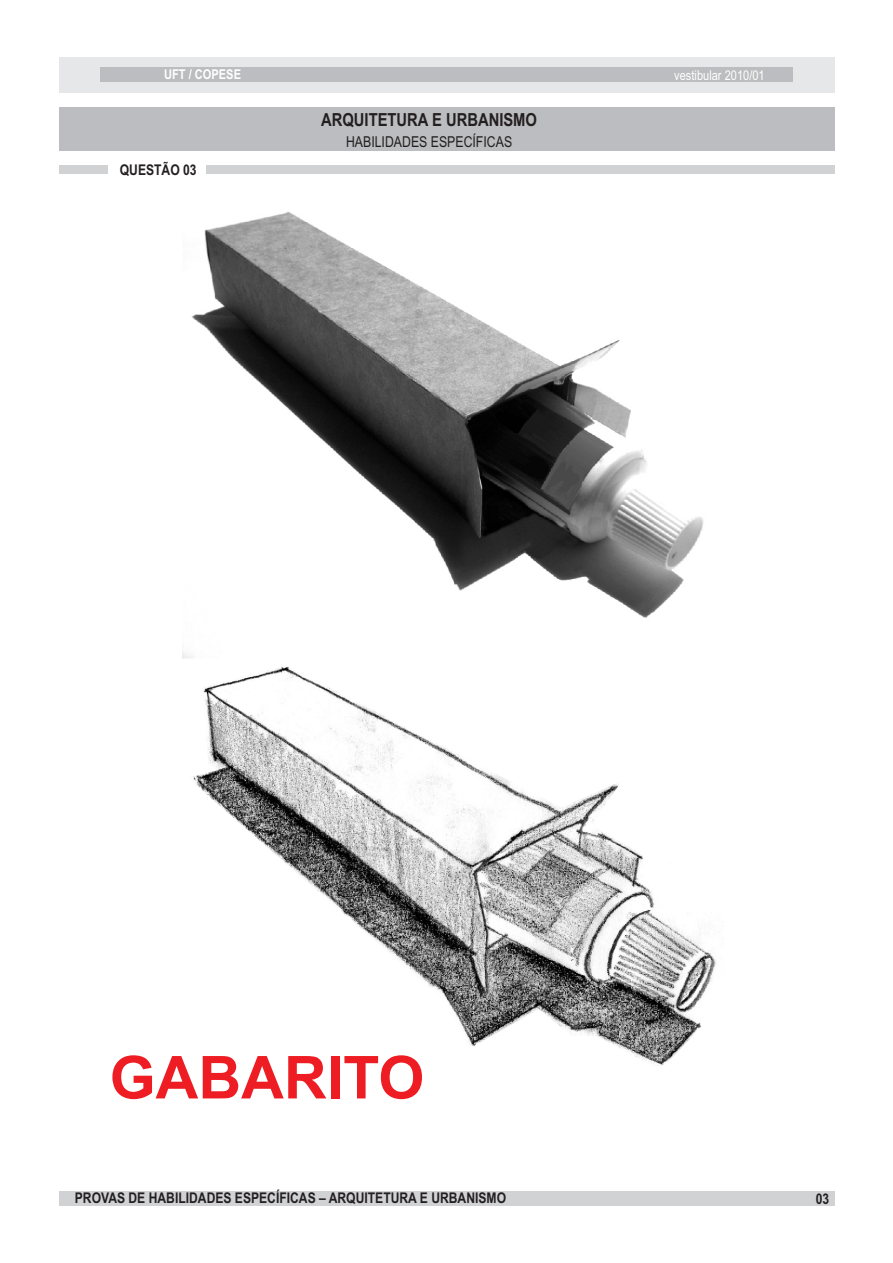
<style>
.page{position:relative;width:893px;height:1263px;background:#fff}
.page>*{position:absolute;margin:0;border:0;box-sizing:border-box;transform-origin:0 0}
.t1{font:700 59.25px "Arial";color:#ee1d23}
.t2{font:700 18px "Arial Narrow";color:#231f20}
.t3{font:15px "Arial Narrow";color:#231f20}
.t4{font:700 14.85px "Arial Narrow";color:#231f20}
.t5{font:13.5px "Arial Narrow";color:#fff}
.t6{font:700 13.5px "Arial Narrow";color:#fff}
</style>
<div class="page">
<div style="left:59px;top:1191px;width:775px;height:15px;background:#d1d2d4"></div>
<div style="left:59px;top:165px;width:48px;height:8px;background:#d1d2d4"></div>
<div style="left:206px;top:165px;width:628px;height:8px;background:#d1d2d4"></div>
<div style="left:59px;top:57px;width:775px;height:35px;background:#e6e7e9"></div>
<div style="left:100px;top:67px;width:693px;height:15px;background:#bcbdc0"></div>
<div style="left:59px;top:108px;width:775px;height:43px;background:#bcbdc0"></div>
<img style="left:182px;top:211px;width:522px;height:448px">
<img style="left:193px;top:667px;width:524px;height:399px">
<p class="t6" style="left:164px;top:70px;width:78px">UFT / COPESE</p>
<p class="t4" style="left:120px;top:164px;width:78px">QUESTÃO 03</p>
<p class="t2" style="left:321px;top:113px;width:217px">ARQUITETURA E URBANISMO</p>
<p class="t3" style="left:346px;top:136px;width:168px">HABILIDADES ESPECÍFICAS</p>
<p class="t5" style="left:674px;top:70px;width:92px">vestibular 2010/01</p>
<h1 class="t1" style="left:110px;top:1055px;width:316px">GABARITO</h1>
<p class="t4" style="left:75px;top:1193px;width:433px">PROVAS DE HABILIDADES ESPECÍFICAS – ARQUITETURA E URBANISMO</p>
<p class="t4" style="left:816px;top:1193px;width:15px">03</p>
</div>
